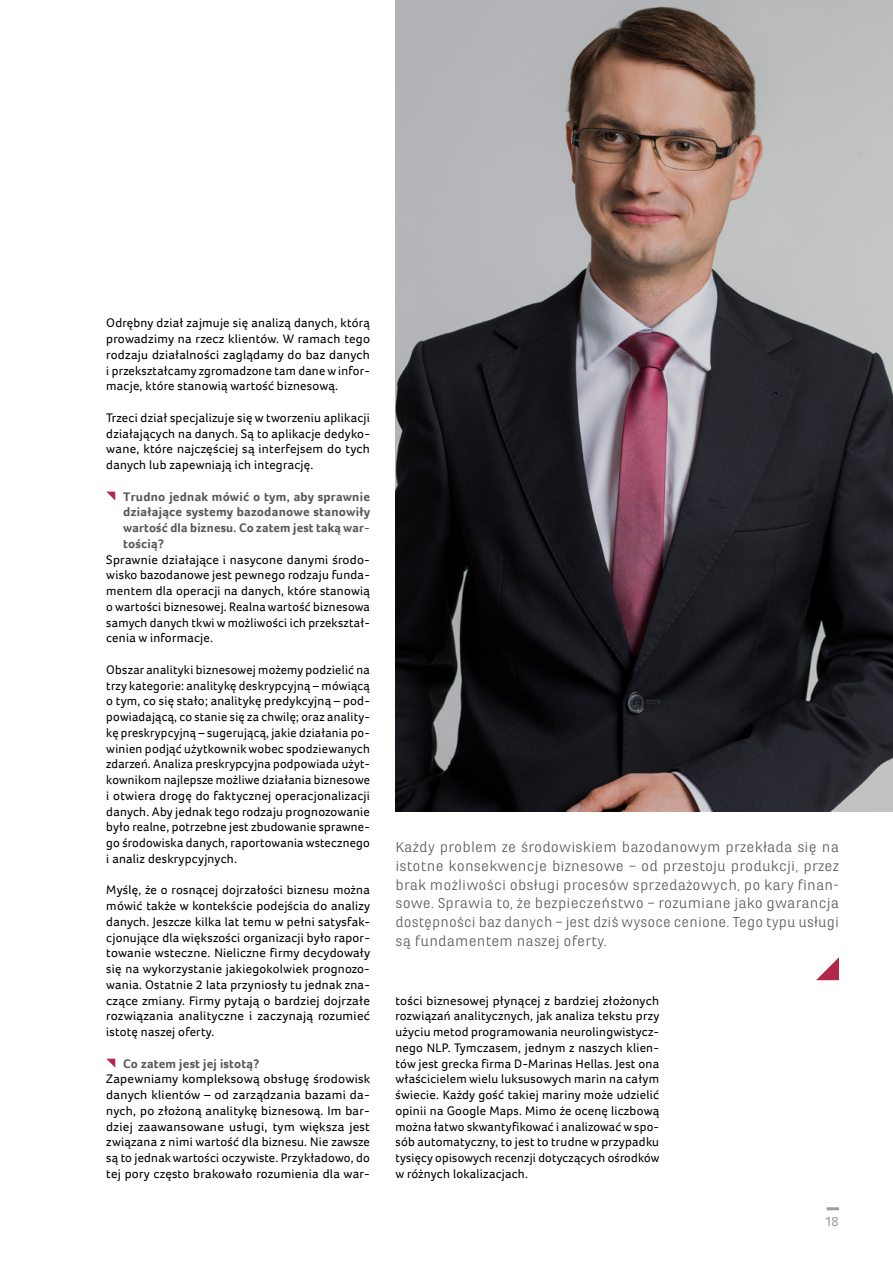
<style>
.page{position:relative;width:893px;height:1263px;background:#fff}
.page>*{position:absolute;margin:0;border:0;box-sizing:border-box;transform-origin:0 0}
.r_portret_regular{font:15px/18.8px "Marianina X Wd FY";letter-spacing:.01em;color:#575756;text-align:justify}
.t1{font:500 13.5px "Marianina X Wd FY";color:#9d9d9c}
.r_podstawowy{font:12.75px/15.8px "Foco";letter-spacing:.02em;color:#000;text-align:justify}
.r_wywiad_pytanie{font:700 12.75px/15.8px "Foco";letter-spacing:.02em;color:#575756;text-align:justify}
</style>
<div class="page">
<svg style="left:827px;top:1207px;width:12px;height:3px"></svg>
<svg style="left:107px;top:492px;width:8px;height:8px"></svg>
<svg style="left:106px;top:1059px;width:9px;height:9px"></svg>
<svg style="left:816px;top:957px;width:23px;height:23px"></svg>
<img style="left:395px;top:0;width:498px;height:811px">
<p class="r_podstawowy" style="left:106px;top:315px;width:265px">Odrębny dział zajmuje się analizą danych, którą prowadzimy na rzecz klientów. W ramach tego rodzaju działalności zaglądamy do baz danych i przekształcamy zgromadzone tam dane w infor&shy;macje, które stanowią wartość biznesową.</p>
<p class="r_podstawowy" style="left:106px;top:409px;width:265px">Trzeci dział specjalizuje się w tworzeniu aplikacji działających na danych. Są to aplikacje dedyko&shy;wane, które najczęściej są interfejsem do tych danych lub zapewniają ich integrację.</p>
<p class="r_wywiad_pytanie" style="left:123px;top:488px;width:248px">Trudno jednak mówić o tym, aby sprawnie działające systemy bazodanowe stanowiły wartość dla biznesu. Co zatem jest taką war&shy;tością?</p>
<p class="r_podstawowy" style="left:106px;top:551px;width:265px">Sprawnie działające i nasycone danymi środo&shy;wisko bazodanowe jest pewnego rodzaju funda&shy;mentem dla operacji na danych, które stanowią o wartości biznesowej. Realna wartość biznesowa samych danych tkwi w możliwości ich przekształ&shy;cenia w informacje.</p>
<p class="r_podstawowy" style="left:106px;top:661px;width:265px">Obszar analityki biznesowej możemy podzielić na trzy kategorie: analitykę deskrypcyjną – mówiącą o tym, co się stało; analitykę predykcyjną – pod&shy;powiadającą, co stanie się za chwilę; oraz anality&shy;kę preskrypcyjną – sugerującą, jakie działania po&shy;winien podjąć użytkownik wobec spodziewanych zdarzeń. Analiza preskrypcyjna podpowiada użyt&shy;kownikom najlepsze możliwe działania biznesowe i otwiera drogę do faktycznej operacjonalizacji danych. Aby jednak tego rodzaju prognozowanie było realne, potrzebne jest zbudowanie sprawne&shy;go środowiska danych, raportowania wstecznego i analiz deskrypcyjnych.</p>
<p class="r_podstawowy" style="left:106px;top:882px;width:265px">Myślę, że o rosnącej dojrzałości biznesu można mówić także w kontekście podejścia do analizy danych. Jeszcze kilka lat temu w pełni satysfak&shy;cjonujące dla większości organizacji było rapor&shy;towanie wsteczne. Nieliczne firmy decydowały się na wykorzystanie jakiegokolwiek prognozo&shy;wania. Ostatnie 2 lata przyniosły tu jednak zna&shy;czące zmiany. Firmy pytają o bardziej dojrzałe rozwiązania analityczne i zaczynają rozumieć istotę naszej oferty.</p>
<p class="r_wywiad_pytanie" style="left:123px;top:1055px;width:137px">Co zatem jest jej istotą?</p>
<p class="r_podstawowy" style="left:106px;top:1071px;width:266px">Zapewniamy kompleksową obsługę środowisk danych klientów – od zarządzania bazami da&shy;nych, po złożoną analitykę biznesową. Im bar&shy;dziej zaawansowane usługi, tym większa jest związana z nimi wartość dla biznesu. Nie zawsze są to jednak wartości oczywiste. Przykładowo, do tej pory często brakowało rozumienia dla war-</p>
<p class="r_portret_regular" style="left:395px;top:838px;width:445px">Każdy problem ze środowiskiem bazodanowym przekłada się na istotne konsekwencje biznesowe – od przestoju produkcji, przez brak możliwości obsługi procesów sprzedażowych, po kary finan&shy;sowe. Sprawia to, że bezpieczeństwo – rozumiane jako gwarancja dostępności baz danych – jest dziś wysoce cenione. Tego typu usługi są fundamentem naszej oferty.</p>
<p class="r_podstawowy" style="left:395px;top:992px;width:265px">tości biznesowej płynącej z bardziej złożonych rozwiązań analitycznych, jak analiza tekstu przy użyciu metod programowania neurolingwistycz&shy;nego NLP. Tymczasem, jednym z naszych klien&shy;tów jest grecka firma D-Marinas Hellas. Jest ona właścicielem wielu luksusowych marin na całym świecie. Każdy gość takiej mariny może udzielić opinii na Google Maps. Mimo że ocenę liczbową można łatwo skwantyfikować i analizować w spo&shy;sób automatyczny, to jest to trudne w przypadku tysięcy opisowych recenzji dotyczących ośrodków w różnych lokalizacjach.</p>
<p class="t1" style="left:825px;top:1214px;width:15px">18</p>
</div>
